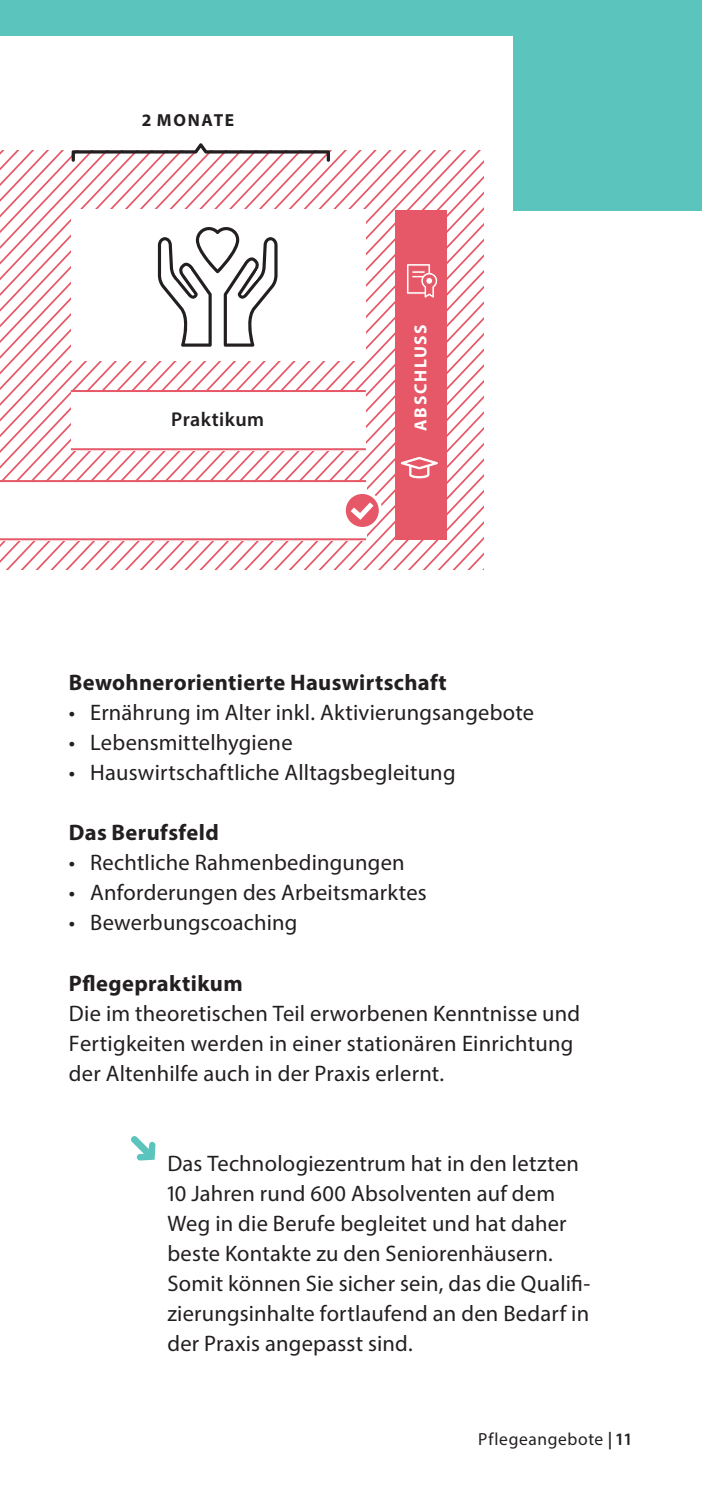
<style>
.page{position:relative;width:702px;height:1489px;background:#fff}
.page>*{position:absolute;margin:0;border:0;box-sizing:border-box;transform-origin:0 0}
.t1{font:22.5px/30px "Myriad Pro";letter-spacing:.01em;color:#231f20}
.t2{font:700 22.5px "Myriad Pro";letter-spacing:.015em;color:#231f20}
.t3{font:600 20px "Myriad Pro";letter-spacing:.02em;color:#231f20}
.t4{font:17.5px "Myriad Pro";letter-spacing:.03em;color:#231f20}
.t5{font:700 17.5px "Myriad Pro";letter-spacing:.09em;color:#fff}
.t6{font:700 17.5px "Myriad Pro";letter-spacing:.095em;color:#231f20}
.s1{font-weight:600}
</style>
<div class="page">
<div style="left:513px;top:0;width:189px;height:210px;background:#5ac4bd"></div>
<div style="left:0;top:0;width:524px;height:35px;background:#5ac4bd"></div>
<svg style="left:330px;top:151px;width:153px;height:418px"></svg>
<div style="left:395px;top:210px;width:51px;height:330px;background:#e65867"></div>
<div style="left:72px;top:209px;width:294px;height:151px;background:#fff"></div>
<svg style="left:407px;top:264px;width:31px;height:34px"></svg>
<div style="left:71px;top:391px;width:295px;height:59px;background:#fff"></div>
<hr style="left:71px;top:448px;width:295px;height:2px;background:#e65867">
<hr style="left:71px;top:390px;width:295px;height:2px;background:#e65867">
<div style="left:0;top:481px;width:366px;height:59px;background:#fff"></div>
<hr style="left:0;top:538px;width:366px;height:2px;background:#e65867">
<hr style="left:0;top:480px;width:366px;height:2px;background:#e65867">
<svg style="left:0;top:143px;width:330px;height:426px"></svg>
<svg style="left:401px;top:457px;width:36px;height:21px"></svg>
<svg style="left:344px;top:492px;width:36px;height:36px"></svg>
<div style="left:342px;top:490px;width:40px;height:40px;border:3px solid #fff;border-radius:50%"></div>
<svg style="left:350px;top:502px;width:23px;height:18px"></svg>
<svg style="left:131px;top:1136px;width:24px;height:24px"></svg>
<p class="t6" style="left:142px;top:108px;width:93px">2 MONATE</p>
<p class="t3" style="left:171px;top:406px;width:94px">Praktikum</p>
<p class="t5" style="left:409px;top:430px;width:108px;rotate:-90deg">ABSCHLUSS</p>
<p class="t2" style="left:69px;top:668px;width:379px">Bewohnerorientierte Hauswirtschaft</p>
<p class="t1" style="left:69px;top:697px;width:466px">• Ernährung im Alter inkl. Aktivierungsangebote</p>
<p class="t1" style="left:69px;top:727px;width:225px">• Lebensmittelhygiene</p>
<p class="t1" style="left:69px;top:757px;width:388px">• Hauswirtschaftliche Alltagsbegleitung</p>
<p class="t2" style="left:69px;top:818px;width:151px">Das Berufsfeld</p>
<p class="t1" style="left:69px;top:847px;width:337px">• Rechtliche Rahmenbedingungen</p>
<p class="t1" style="left:69px;top:877px;width:359px">• Anforderungen des Arbeitsmarktes</p>
<p class="t1" style="left:69px;top:907px;width:230px">• Bewerbungscoaching</p>
<p class="t2" style="left:69px;top:968px;width:175px">Pflegepraktikum</p>
<p class="t1" style="left:69px;top:997px;width:513px">Die im theoretischen Teil erworbenen Kenntnisse und<br>Fertigkeiten werden in einer stationären Einrichtung der Altenhilfe auch in der Praxis erlernt.</p>
<p class="t1" style="left:167px;top:1147px;width:424px">Das Technologiezentrum hat in den letzten 10 Jahren rund 600 Absolventen auf dem Weg in die Berufe begleitet und hat daher beste Kontakte zu den Seniorenhäusern.<br>Somit können Sie sicher sein, das die Qualifi&shy;zierungsinhalte fortlaufend an den Bedarf in der Praxis angepasst sind.</p>
<p class="t4" style="left:478px;top:1428px;width:154px">Pflegeangebote <span class="s1">| 11</span></p>
</div>
